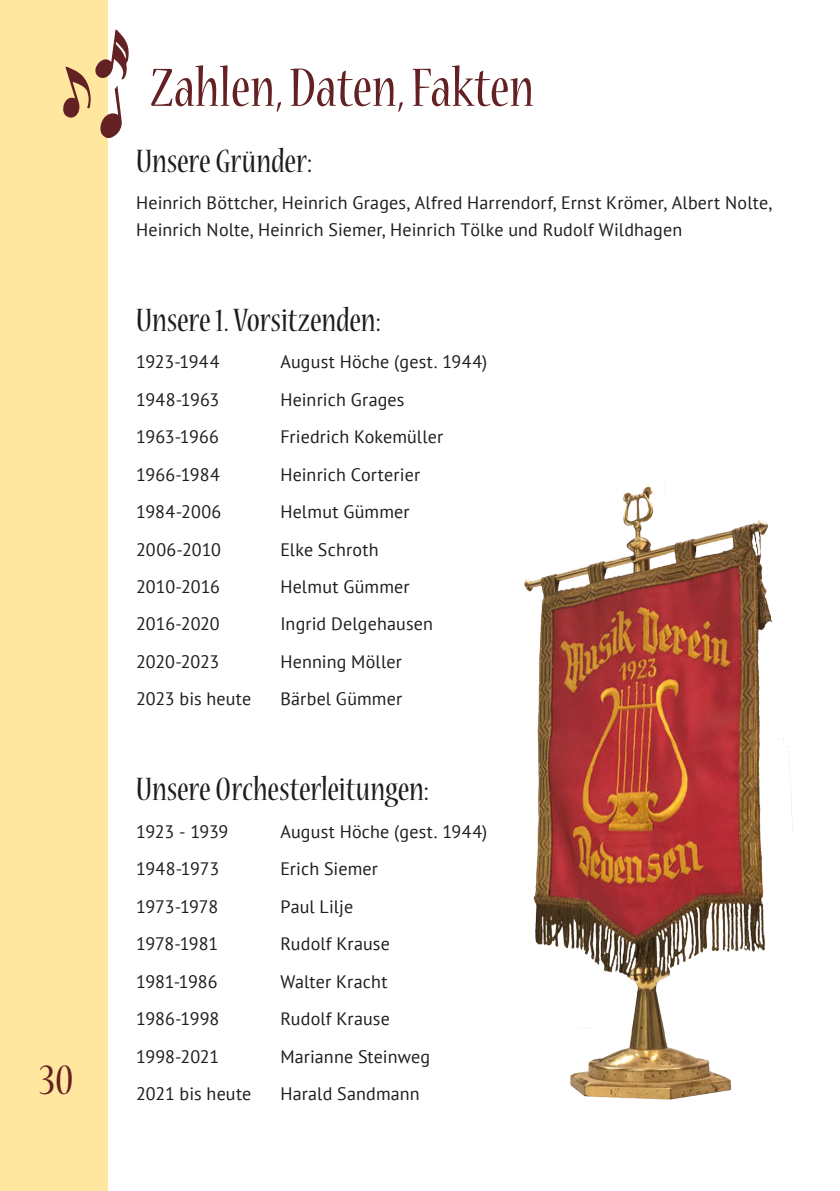
<style>
.page{position:relative;width:840px;height:1191px;background:#fff}
.page>*{position:absolute;margin:0;border:0;box-sizing:border-box;transform-origin:0 0}
.t1{font:condensed 60px "Nueva Std";color:#642123}
.t2{font:condensed 48px "Nueva Std";color:#642123}
.t3{font:condensed 36px "Nueva Std";letter-spacing:-.005em;color:#1d1d1b}
.t4{font:18px/26.2px "PT Sans";letter-spacing:.01em;color:#1d1d1b}
.t5{font:18px "PT Sans";letter-spacing:-.01em;color:#1d1d1b}
.t6{font:18px "PT Sans";letter-spacing:-.015em;color:#1d1d1b}
.t7{font:18px "PT Sans";letter-spacing:-.025em;color:#1d1d1b}
</style>
<div class="page">
<div style="left:0;top:0;width:108px;height:1191px;background:#ffe7a0"></div>
<svg style="left:63px;top:30px;width:66px;height:108px"></svg>
<img style="left:524px;top:478px;width:269px;height:622px">
<h2 class="t2" style="left:40px;top:1057px;width:35px">30</h2>
<h1 class="t1" style="left:150px;top:61px;width:385px">Zahlen, Daten, Fakten</h1>
<h3 class="t3" style="left:136px;top:145px;width:177px">Unsere Gründer:</h3>
<p class="t4" style="left:136px;top:190px;width:636px">Heinrich Böttcher, Heinrich Grages, Alfred Harrendorf, Ernst Krömer, Albert Nolte,<br>Heinrich Nolte, Heinrich Siemer, Heinrich Tölke und Rudolf Wildhagen</p>
<h3 class="t3" style="left:136px;top:303px;width:246px">Unsere 1. Vorsitzenden:</h3>
<p class="t6" style="left:136px;top:350px;width:85px">1923-1944</p>
<p class="t4" style="left:280px;top:348px;width:208px">August Höche (gest. 1944)</p>
<p class="t5" style="left:136px;top:388px;width:85px">1948-1963</p>
<p class="t4" style="left:280px;top:386px;width:126px">Heinrich Grages</p>
<p class="t5" style="left:136px;top:425px;width:84px">1963-1966</p>
<p class="t4" style="left:280px;top:423px;width:164px">Friedrich Kokemüller</p>
<p class="t4" style="left:136px;top:461px;width:85px">1966-1984</p>
<p class="t4" style="left:280px;top:461px;width:141px">Heinrich Corterier</p>
<p class="t4" style="left:136px;top:498px;width:87px">1984-2006</p>
<p class="t4" style="left:280px;top:498px;width:131px">Helmut Gümmer</p>
<p class="t4" style="left:136px;top:535px;width:86px">2006-2010</p>
<p class="t4" style="left:280px;top:535px;width:100px">Elke Schroth</p>
<p class="t4" style="left:136px;top:573px;width:85px">2010-2016</p>
<p class="t4" style="left:280px;top:573px;width:131px">Helmut Gümmer</p>
<p class="t4" style="left:136px;top:610px;width:85px">2016-2020</p>
<p class="t4" style="left:280px;top:610px;width:154px">Ingrid Delgehausen</p>
<p class="t5" style="left:136px;top:650px;width:85px">2020-2023</p>
<p class="t4" style="left:280px;top:648px;width:123px">Henning Möller</p>
<p class="t4" style="left:136px;top:685px;width:117px">2023 bis heute</p>
<p class="t4" style="left:280px;top:685px;width:123px">Bärbel Gümmer</p>
<h3 class="t3" style="left:136px;top:773px;width:294px">Unsere Orchesterleitungen:</h3>
<p class="t7" style="left:136px;top:820px;width:93px">1923 - 1939</p>
<p class="t4" style="left:280px;top:818px;width:208px">August Höche (gest. 1944)</p>
<p class="t4" style="left:136px;top:855px;width:85px">1948-1973</p>
<p class="t4" style="left:280px;top:855px;width:99px">Erich Siemer</p>
<p class="t5" style="left:136px;top:895px;width:83px">1973-1978</p>
<p class="t4" style="left:280px;top:893px;width:74px">Paul Lilje</p>
<p class="t5" style="left:136px;top:932px;width:84px">1978-1981</p>
<p class="t4" style="left:280px;top:930px;width:111px">Rudolf Krause</p>
<p class="t4" style="left:136px;top:968px;width:83px">1981-1986</p>
<p class="t4" style="left:280px;top:968px;width:108px">Walter Kracht</p>
<p class="t4" style="left:136px;top:1005px;width:85px">1986-1998</p>
<p class="t4" style="left:280px;top:1005px;width:111px">Rudolf Krause</p>
<p class="t5" style="left:136px;top:1045px;width:84px">1998-2021</p>
<p class="t4" style="left:280px;top:1043px;width:151px">Marianne Steinweg</p>
<p class="t4" style="left:136px;top:1080px;width:117px">2021 bis heute</p>
<p class="t4" style="left:280px;top:1080px;width:141px">Harald Sandmann</p>
</div>
